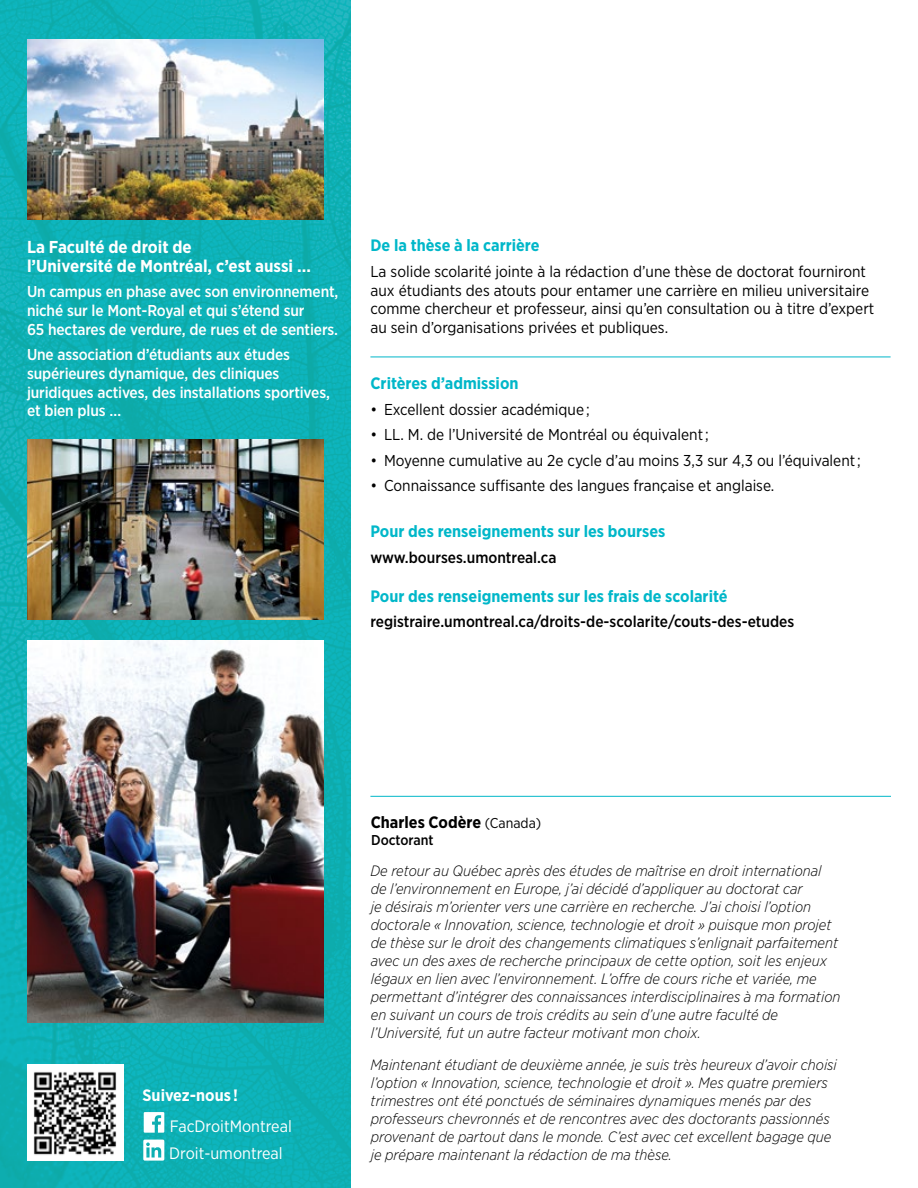
<style>
.page{position:relative;width:918px;height:1188px;background:#fff}
.page>*{position:absolute;margin:0;border:0;box-sizing:border-box;transform-origin:0 0}
.t1{font:700 17.25px/18.8px "Gotham Narrow";color:#fff}
.t2{font:700 16.5px "Gotham Narrow";color:#00b7c9}
.t3{font:16.5px/27.8px "Gotham Narrow";color:#fff}
.t4{font:700 16.5px "Gotham Narrow";color:#000}
.t5{font:700 16.5px "Gotham Narrow";color:#fff}
.t6{font:15.75px/18.8px "Gotham Narrow";color:#000}
.t7{font:500 15.75px/18.8px "Gotham Narrow";letter-spacing:-.01em;color:#fff}
.t8{font:500 15.75px "Gotham Narrow";color:#000}
.t9{font:italic 300 15px/18px "Gotham Narrow";color:#000}
.t10{font:500 14.25px "Gotham Narrow";color:#000}
.s1{font-weight:400;font-size:14.25px}
</style>
<div class="page">
<img style="left:0;top:0;width:351px;height:1188px">
<hr style="left:370px;top:796px;width:521px;height:1px;background:#00b7c9">
<img style="left:27px;top:40px;width:297px;height:180px">
<img style="left:27px;top:440px;width:297px;height:179px">
<img style="left:27px;top:641px;width:297px;height:381px">
<hr style="left:370px;top:357px;width:521px;height:1px;background:#00b7c9">
<svg style="left:144px;top:1112px;width:20px;height:21px"></svg>
<svg style="left:143px;top:1140px;width:21px;height:21px"></svg>
<img style="left:27px;top:1065px;width:96px;height:96px">
<p class="t1" style="left:27px;top:237px;width:286px">La Faculté de droit de<br>l’Université de Montréal, c’est aussi …</p>
<p class="t7" style="left:27px;top:282px;width:313px">Un campus en phase avec son environnement, niché sur le Mont-Royal et qui s’étend sur<br>65 hectares de verdure, de rues et de sentiers.</p>
<p class="t7" style="left:27px;top:345px;width:304px">Une association d’étudiants aux études supérieures dynamique, des cliniques juridiques actives, des installations sportives, et bien plus …</p>
<p class="t2" style="left:370px;top:235px;width:171px">De la thèse à la carrière</p>
<p class="t6" style="left:370px;top:262px;width:505px">La solide scolarité jointe à la rédaction d’une thèse de doctorat fourniront aux étudiants des atouts pour entamer une carrière en milieu universitaire comme chercheur et professeur, ainsi qu’en consultation ou à titre d’expert au sein d’organisations privées et publiques.</p>
<p class="t2" style="left:370px;top:373px;width:150px">Critères d’admission</p>
<p class="t6" style="left:370px;top:400px;width:221px">• Excellent dossier académique ;</p>
<p class="t6" style="left:370px;top:425px;width:340px">• LL. M. de l’Université de Montréal ou équivalent ;</p>
<p class="t6" style="left:370px;top:451px;width:492px">• Moyenne cumulative au 2e cycle d’au moins 3,3 sur 4,3 ou l’équivalent ;</p>
<p class="t6" style="left:370px;top:476px;width:406px">• Connaissance suffisante des langues française et anglaise.</p>
<p class="t2" style="left:370px;top:521px;width:297px">Pour des renseignements sur les bourses</p>
<p class="t8" style="left:370px;top:547px;width:188px">www.bourses.umontreal.ca</p>
<p class="t2" style="left:370px;top:585px;width:359px">Pour des renseignements sur les frais de scolarité</p>
<p class="t8" style="left:370px;top:612px;width:425px">registraire.umontreal.ca/droits-de-scolarite/couts-des-etudes</p>
<p class="t5" style="left:143px;top:1085px;width:97px">Suivez-nous !</p>
<p class="t3" style="left:169px;top:1112px;width:124px">FacDroitMontreal<br>Droit-umontreal</p>
<p class="t4" style="left:371px;top:812px;width:172px">Charles Codère <span class="s1">(Canada)</span></p>
<p class="t10" style="left:371px;top:830px;width:64px">Doctorant</p>
<p class="t9" style="left:370px;top:861px;width:472px">De retour au Québec après des études de maîtrise en droit international de l’environnement en Europe, j’ai décidé d’appliquer au doctorat car<br>je désirais m’orienter vers une carrière en recherche. J’ai choisi l’option doctorale « Innovation, science, technologie et droit » puisque mon projet de thèse sur le droit des changements climatiques s’enlignait parfaitement avec un des axes de recherche principaux de cette option, soit les enjeux légaux en lien avec l’environnement. L’offre de cours riche et variée, me permettant d’intégrer des connaissances interdisciplinaires à ma formation en suivant un cours de trois crédits au sein d’une autre faculté de l’Université, fut un autre facteur motivant mon choix.</p>
<p class="t9" style="left:370px;top:1055px;width:468px">Maintenant étudiant de deuxième année, je suis très heureux d’avoir choisi l’option « Innovation, science, technologie et droit ». Mes quatre premiers trimestres ont été ponctués de séminaires dynamiques menés par des professeurs chevronnés et de rencontres avec des doctorants passionnés provenant de partout dans le monde. C’est avec cet excellent bagage que je prépare maintenant la rédaction de ma thèse.</p>
</div>
